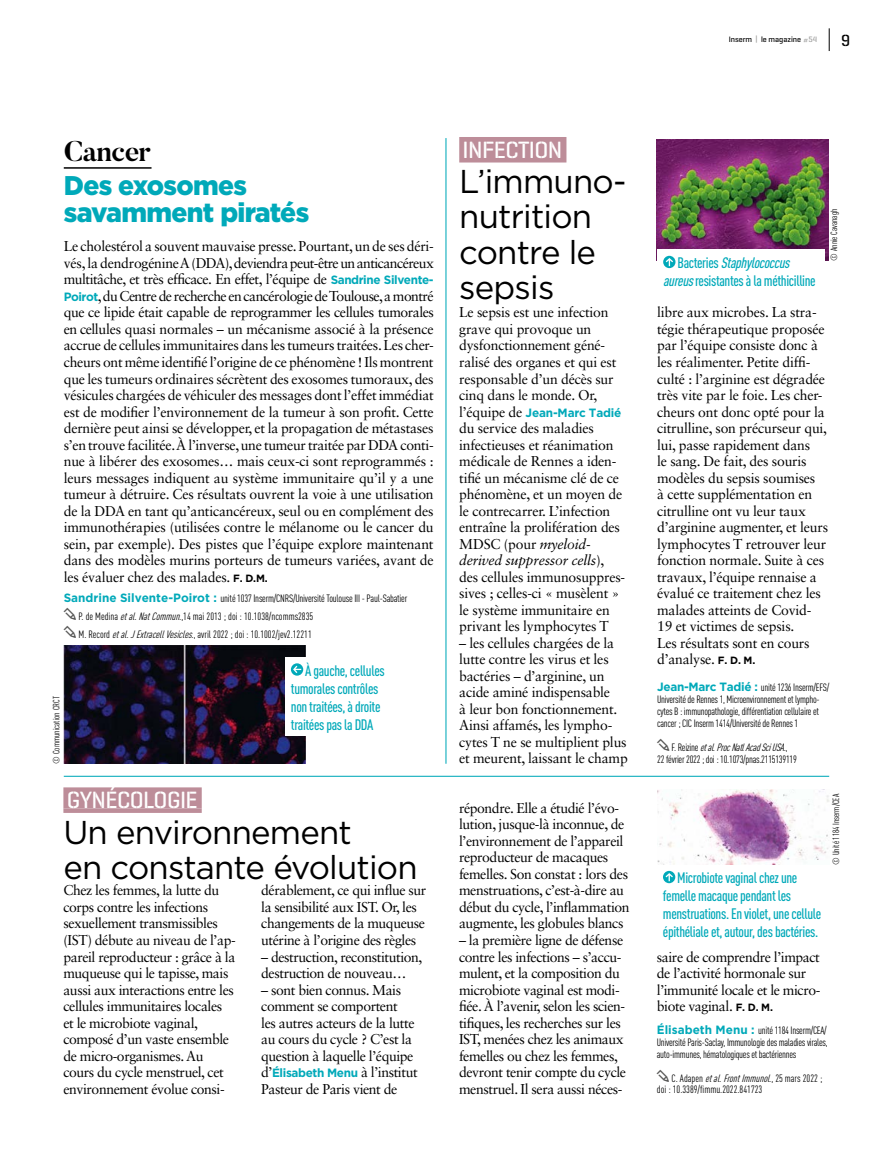
<style>
.page{position:relative;width:893px;height:1149px;background:#fff}
.page>*{position:absolute;margin:0;border:0;box-sizing:border-box;transform-origin:0 0}
.t1{font:33px/35.1px "Gotham";letter-spacing:-.025em;color:#000}
.t2{font:700 28.35px "Butler";letter-spacing:-.025em;color:#000}
.t3{font:900 27px/27px "Gotham";letter-spacing:-.025em;color:#00a9b9}
.t4{font:500 24px "Geogrotesque Stencil A";letter-spacing:-.025em;color:#fff}
.t5{font:500 16.5px "Geogrotesque Stencil A";color:#000}
.t6{font:500 condensed 15px/18px "DINOT";letter-spacing:-.025em;color:#00a9b9}
.t7{font:14.25px/16.5px "Sabon LT Std";letter-spacing:-.015em;color:#000}
.t8{font:700 12px "Gotham";letter-spacing:-.015em;color:#00a9b9}
.t9{font:condensed 10.5px/12px "DINOT";letter-spacing:-.025em;color:#000}
.t10{font:condensed 10.5px/17.7px "DINOT";color:#000}
.t11{font:condensed 9px "DINOT";color:#000}
.t12{font:500 7.95px "Geogrotesque Stencil A";color:#000}
.s1{color:#9d9d9c}
.s2{font-family:"Gotham";font-weight:700;font-size:12px;color:#00a9b9}
.s3{font-family:"Gotham";font-weight:700;font-size:10.5px}
.s4{font-family:"Gotham";font-weight:700;font-stretch:normal;font-size:12px;color:#00a9b9}
.s5{font-style:italic}
.s6{font-family:"Sabon LT Std";font-weight:400;font-size:14.25px;color:#000}
</style>
<div class="page">
<hr style="left:64px;top:775px;width:765px;height:1px;background:#00a9b9">
<hr style="left:445px;top:138px;width:1px;height:625px;background:#00a9b9">
<div style="left:459px;top:137px;width:107px;height:21px;background:#bd8d99"></div>
<hr style="left:459px;top:158px;width:107px;height:4px;background:#bd8d99">
<hr style="left:64px;top:167px;width:88px;height:2px;background:#000">
<img style="left:64px;top:645px;width:241px;height:118px">
<div style="left:285px;top:657px;width:106px;height:78px;background:#fff"></div>
<svg style="left:291px;top:663px;width:12px;height:12px"></svg>
<svg style="left:293px;top:665px;width:8px;height:8px"></svg>
<div style="left:63px;top:787px;width:139px;height:21px;background:#bd8d99"></div>
<svg style="left:63px;top:808px;width:139px;height:4px"></svg>
<img style="left:656px;top:140px;width:173px;height:120px">
<div style="left:657px;top:250px;width:167px;height:42px;background:#fff"></div>
<svg style="left:663px;top:256px;width:12px;height:12px"></svg>
<svg style="left:666px;top:258px;width:7px;height:8px"></svg>
<img style="left:657px;top:789px;width:172px;height:75px">
<svg style="left:663px;top:870px;width:12px;height:12px"></svg>
<svg style="left:665px;top:872px;width:8px;height:8px"></svg>
<svg style="left:829px;top:28px;width:1px;height:23px"></svg>
<p class="t12" style="left:729px;top:34px;width:90px">Inserm <span class="s1">|</span> le magazine <span class="s1">#54</span></p>
<p class="t5" style="left:841px;top:30px;width:11px">9</p>
<h2 class="t2" style="left:64px;top:133px;width:89px">Cancer</h2>
<h3 class="t3" style="left:64px;top:172px;width:247px">Des exosomes savamment piratés</h3>
<p class="t7" style="left:64px;top:238px;width:372px;text-align:justify">Le cholestérol a souvent mauvaise presse. Pourtant, un de ses déri&shy;vés, la dendrogénine A (DDA), deviendra peut-être un anticancéreux multitâche, et très efficace. En effet, l’équipe de <span class="s2">Sandrine Silvente-Poirot</span>, du Centre de recherche en cancérologie de Toulouse, a montré que ce lipide était capable de reprogrammer les cellules tumorales en cellules quasi normales – un mécanisme associé à la présence accrue de cellules immunitaires dans les tumeurs traitées. Les cher&shy;cheurs ont même identifié l’origine de ce phénomène ! Ils montrent que les tumeurs ordinaires sécrètent des exosomes tumoraux, des vésicules chargées de véhiculer des messages dont l’effet immédiat est de modifier l’environnement de la tumeur à son profit. Cette dernière peut ainsi se développer, et la propagation de métastases s’en trouve facilitée. À l’inverse, une tumeur traitée par DDA conti&shy;nue à libérer des exosomes… mais ceux-ci sont reprogrammés : leurs messages indiquent au système immunitaire qu’il y a une tumeur à détruire. Ces résultats ouvrent la voie à une utilisation de la DDA en tant qu’anticancéreux, seul ou en complément des immunothérapies (utilisées contre le mélanome ou le cancer du sein, par exemple). Des pistes que l’équipe explore maintenant dans des modèles murins porteurs de tumeurs variées, avant de les évaluer chez des malades. <span class="s3">F. D.M.</span></p>
<p class="t10" style="left:78px;top:589px;width:330px;text-indent:-15px"><span class="s4">Sandrine Silvente-Poirot :</span> unité 1037 Inserm/CNRS/Université Toulouse III - Paul-Sabatier<br>P. de Medina <span class="s5">etal.NatCommun.</span>,14 mai 2013 ; doi : 10.1038/ncomms2835<br>M. Record <span class="s5">etal.JExtracellVesicles.</span>, avril 2022 ; doi : 10.1002/jev2.12211</p>
<p class="t6" style="left:291px;top:661px;width:95px;text-indent:14px">À gauche, cellules tumorales contrôles non traitées, à droite traitées pas la DDA</p>
<p class="t11" style="left:51px;top:763px;width:69px;rotate:-90deg">© Communication CRCT</p>
<h3 class="t4" style="left:67px;top:785px;width:132px">GYNÉCOLOGIE</h3>
<h1 class="t1" style="left:63px;top:813px;width:356px">Un environnement<br>en constante évolution</h1>
<p class="t7" style="left:63px;top:881px;width:174px">Chez les femmes, la lutte du corps contre les infections sexuellement transmissibles (IST) débute au niveau de l’ap&shy;pareil reproducteur : grâce à la muqueuse qui le tapisse, mais aussi aux interactions entre les cellules immunitaires locales et le microbiote vaginal, composé d’un vaste ensemble de micro-organismes. Au cours du cycle menstruel, cet environnement évolue consi-</p>
<p class="t7" style="left:261px;top:881px;width:167px">dérablement, ce qui influe sur la sensibilité aux IST. Or, les changements de la muqueuse utérine à l’origine des règles</p>
<p class="t7" style="left:261px;top:947px;width:163px">– destruction, reconstitution, destruction de nouveau…</p>
<p class="t7" style="left:261px;top:980px;width:158px">– sont bien connus. Mais comment se comportent<br>les autres acteurs de la lutte au cours du cycle ? C’est la question à laquelle l’équipe d’<span class="s2">Élisabeth Menu</span> à l’institut<br>Pasteur de Paris vient de</p>
<h3 class="t4" style="left:463px;top:135px;width:101px">INFECTION</h3>
<h1 class="t1" style="left:459px;top:163px;width:169px">L’immuno&shy;nutrition contre le sepsis</h1>
<p class="t7" style="left:459px;top:304px;width:159px">Le sepsis est une infection grave qui provoque un dysfonctionnement géné&shy;ralisé des organes et qui est responsable d’un décès sur cinq dans le monde. Or,</p>
<p class="t8" style="left:459px;top:404px;width:164px"><span class="s6">l’équipe de</span> Jean-Marc Tadié</p>
<p class="t7" style="left:459px;top:419px;width:168px">du service des maladies infectieuses et réanimation médicale de Rennes a iden&shy;tifié un mécanisme clé de ce phénomène, et un moyen de le contrecarrer. L’infection entraîne la prolifération des<br>MDSC (pour <span class="s5">myeloid&shy;derived suppressor cells</span>), des cellules immunosuppres&shy;sives ; celles-ci « musèlent » le système immunitaire en privant les lymphocytes T</p>
<p class="t7" style="left:459px;top:634px;width:170px">– les cellules chargées de la lutte contre les virus et les bactéries – d’arginine, un acide aminé indispensable<br>à leur bon fonctionnement.<br>Ainsi affamés, les lympho&shy;cytes T ne se multiplient plus et meurent, laissant le champ</p>
<p class="t7" style="left:459px;top:799px;width:172px">répondre. Elle a étudié l’évo&shy;lution, jusque-là inconnue, de l’environnement de l’appareil reproducteur de macaques femelles. Son constat : lors des menstruations, c’est-à-dire au début du cycle, l’inflammation augmente, les globules blancs</p>
<p class="t7" style="left:459px;top:931px;width:169px">– la première ligne de défense contre les infections – s’accu&shy;mulent, et la composition du microbiote vaginal est modi&shy;fiée. À l’avenir, selon les scien&shy;tifiques, les recherches sur les<br>IST, menées chez les animaux femelles ou chez les femmes, devront tenir compte du cycle menstruel. Il sera aussi néces-</p>
<p class="t6" style="left:663px;top:253px;width:154px;text-align:center">B a c t e r i e s <span class="s5">Staphylococcus aureus</span>resistantes à la méthicilline</p>
<p class="t11" style="left:829px;top:261px;width:53px;rotate:-90deg">© Annie Cavanagh</p>
<p class="t7" style="left:657px;top:304px;width:172px">libre aux microbes. La stra&shy;tégie thérapeutique proposée par l’équipe consiste donc à les réalimenter. Petite diffi&shy;culté : l’arginine est dégradée très vite par le foie. Les cher&shy;cheurs ont donc opté pour la citrulline, son précurseur qui, lui, passe rapidement dans<br>le sang. De fait, des souris modèles du sepsis soumises<br>à cette supplémentation en citrulline ont vu leur taux d’arginine augmenter, et leurs lymphocytes T retrouver leur fonction normale. Suite à ces travaux, l’équipe rennaise a évalué ce traitement chez les malades atteints de Covid-<br>19 et victimes de sepsis.<br>Les résultats sont en cours d’analyse. <span class="s3">F. D. M.</span></p>
<p class="t9" style="left:657px;top:681px;width:174px"><span class="s4">Jean-Marc Tadié :</span> unité 1236 Inserm/EFS/ Université de Rennes 1, Microenvironnement et lympho&shy;cytes B : immunopathologie, différentiation cellulaire et cancer ; CIC Inserm 1414/Université de Rennes 1</p>
<p class="t9" style="left:657px;top:741px;width:141px;line-height:11.2px;text-indent:14px">F . R e i z i n e <span class="s5">etal.ProcNatlAcadSciUSA.</span>,<br>22 février 2022 ; doi : 10.1073/pnas.2115139119</p>
<p class="t6" style="left:663px;top:868px;width:160px;text-indent:14px">Microbiote vaginal chez une femelle macaque pendant les menstruations. En violet, une cellule épithéliale et, autour, des bactéries.</p>
<p class="t11" style="left:831px;top:864px;width:72px;rotate:-90deg">© Unité 1184 Inserm/CEA</p>
<p class="t7" style="left:657px;top:947px;width:165px">saire de comprendre l’impact de l’activité hormonale sur l’immunité locale et le micro&shy;biote vaginal. <span class="s3">F. D. M.</span></p>
<p class="t9" style="left:657px;top:1023px;width:172px;text-align:justify"><span class="s4">Élisabeth Menu :</span> unité 1184 Inserm/CEA/ Université Paris-Saclay, Immunologie des maladies virales, auto-immunes, hématologiques et bactériennes</p>
<p class="t10" style="left:657px;top:1072px;width:167px;line-height:11.2px;text-indent:15px">C. A dapen <span class="s5">etal.FrontImmunol</span>., 25 mar s 2022 ; doi : 10.3389/fimmu.2022.841723</p>
</div>
